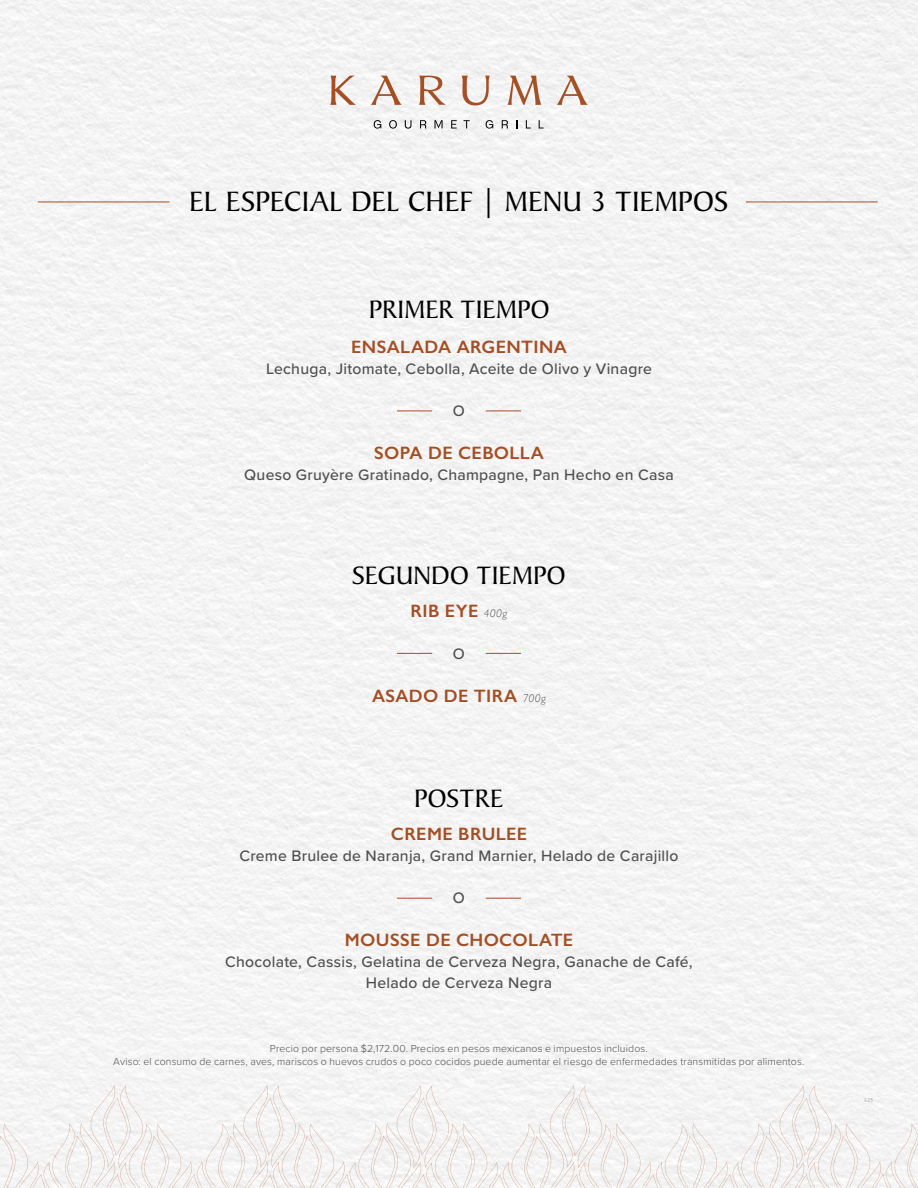
<style>
.page{position:relative;width:918px;height:1188px;background:#fff}
.page>*{position:absolute;margin:0;border:0;box-sizing:border-box;transform-origin:0 0}
.t1{font:30px "Baker Signet BT";color:#000}
.t2{font:27px "Baker Signet BT";color:#000}
.t3{font:600 18px "Gill Sans";letter-spacing:.02em;color:#a44e24}
.t4{font:500 15.75px/21px "Proxima Nova";letter-spacing:.015em;color:#504f4f;text-align:center}
.t5{font:300 10.5px/12.6px "Proxima Nova";letter-spacing:.015em;color:#504f4f;text-align:center}
.t6{font:6px "Candara";color:#9d9d9c}
.s1{font-weight:300;font-style:italic;font-size:11.25px;color:#504f4f}
</style>
<div class="page">
<div style="left:0;top:0;width:918px;height:1085px;background:#f4f4f4"></div>
<svg style="left:0;top:1085px;width:918px;height:103px"></svg>
<svg style="left:330px;top:76px;width:26px;height:29px"></svg>
<svg style="left:371px;top:76px;width:31px;height:29px"></svg>
<svg style="left:419px;top:76px;width:26px;height:29px"></svg>
<svg style="left:462px;top:76px;width:28px;height:29px"></svg>
<svg style="left:508px;top:76px;width:33px;height:29px"></svg>
<svg style="left:557px;top:76px;width:31px;height:29px"></svg>
<svg style="left:374px;top:120px;width:7px;height:9px"></svg>
<svg style="left:389px;top:120px;width:8px;height:9px"></svg>
<svg style="left:405px;top:120px;width:6px;height:9px"></svg>
<svg style="left:420px;top:120px;width:6px;height:8px"></svg>
<svg style="left:435px;top:120px;width:8px;height:8px"></svg>
<svg style="left:451px;top:120px;width:6px;height:8px"></svg>
<svg style="left:464px;top:120px;width:6px;height:8px"></svg>
<svg style="left:486px;top:120px;width:7px;height:9px"></svg>
<svg style="left:502px;top:120px;width:6px;height:8px"></svg>
<svg style="left:526px;top:120px;width:5px;height:8px"></svg>
<svg style="left:539px;top:120px;width:5px;height:8px"></svg>
<hr style="left:746px;top:202px;width:132px;height:1px;background:#a44e24">
<hr style="left:38px;top:202px;width:132px;height:1px;background:#a44e24">
<hr style="left:486px;top:411px;width:35px;height:1px;background:#a44e24">
<hr style="left:397px;top:411px;width:35px;height:1px;background:#a44e24">
<hr style="left:486px;top:653px;width:35px;height:1px;background:#a44e24">
<hr style="left:397px;top:653px;width:35px;height:1px;background:#a44e24">
<hr style="left:486px;top:898px;width:35px;height:1px;background:#a44e24">
<hr style="left:397px;top:898px;width:35px;height:1px;background:#a44e24">
<h1 class="t1" style="left:189px;top:182px;width:541px">EL ESPECIAL DEL CHEF | MENU 3 TIEMPOS</h1>
<h2 class="t2" style="left:369px;top:292px;width:182px">PRIMER TIEMPO</h2>
<p class="t3" style="left:351px;top:336px;width:217px">ENSALADA ARGENTINA</p>
<p class="t4" style="left:266px;top:358px;width:387px">Lechuga, Jitomate, Cebolla, Aceite de Olivo y Vinagre</p>
<p class="t4" style="left:453px;top:400px;width:14px">O</p>
<p class="t3" style="left:374px;top:442px;width:171px">SOPA DE CEBOLLA</p>
<p class="t4" style="left:244px;top:464px;width:431px">Queso Gruyère Gratinado, Champagne, Pan Hecho en Casa</p>
<h2 class="t2" style="left:352px;top:557px;width:215px">SEGUNDO TIEMPO</h2>
<p class="t3" style="left:411px;top:600px;width:98px">RIB EYE <span class="s1">400g</span></p>
<p class="t4" style="left:453px;top:642px;width:14px">O</p>
<p class="t3" style="left:372px;top:685px;width:175px">ASADO DE TIRA <span class="s1">700g</span></p>
<h2 class="t2" style="left:414px;top:780px;width:91px">POSTRE</h2>
<p class="t3" style="left:391px;top:823px;width:138px">CREME BRULEE</p>
<p class="t4" style="left:239px;top:845px;width:441px">Creme Brulee de Naranja, Grand Marnier, Helado de Carajillo</p>
<p class="t4" style="left:453px;top:887px;width:14px">O</p>
<p class="t3" style="left:345px;top:929px;width:230px">MOUSSE DE CHOCOLATE</p>
<p class="t4" style="left:225px;top:951px;width:469px">Chocolate, Cassis, Gelatina de Cerveza Negra, Ganache de Café,<br>Helado de Cerveza Negra</p>
<p class="t5" style="left:113px;top:1042px;width:693px">Precio por persona $2,172.00. Precios en pesos mexicanos e impuestos incluidos.<br>Aviso: el consumo de carnes, aves, mariscos o huevos crudos o poco cocidos puede aumentar el riesgo de enfermedades transmitidas por alimentos.</p>
<p class="t6" style="left:864px;top:1097px;width:10px">I-23</p>
</div>
